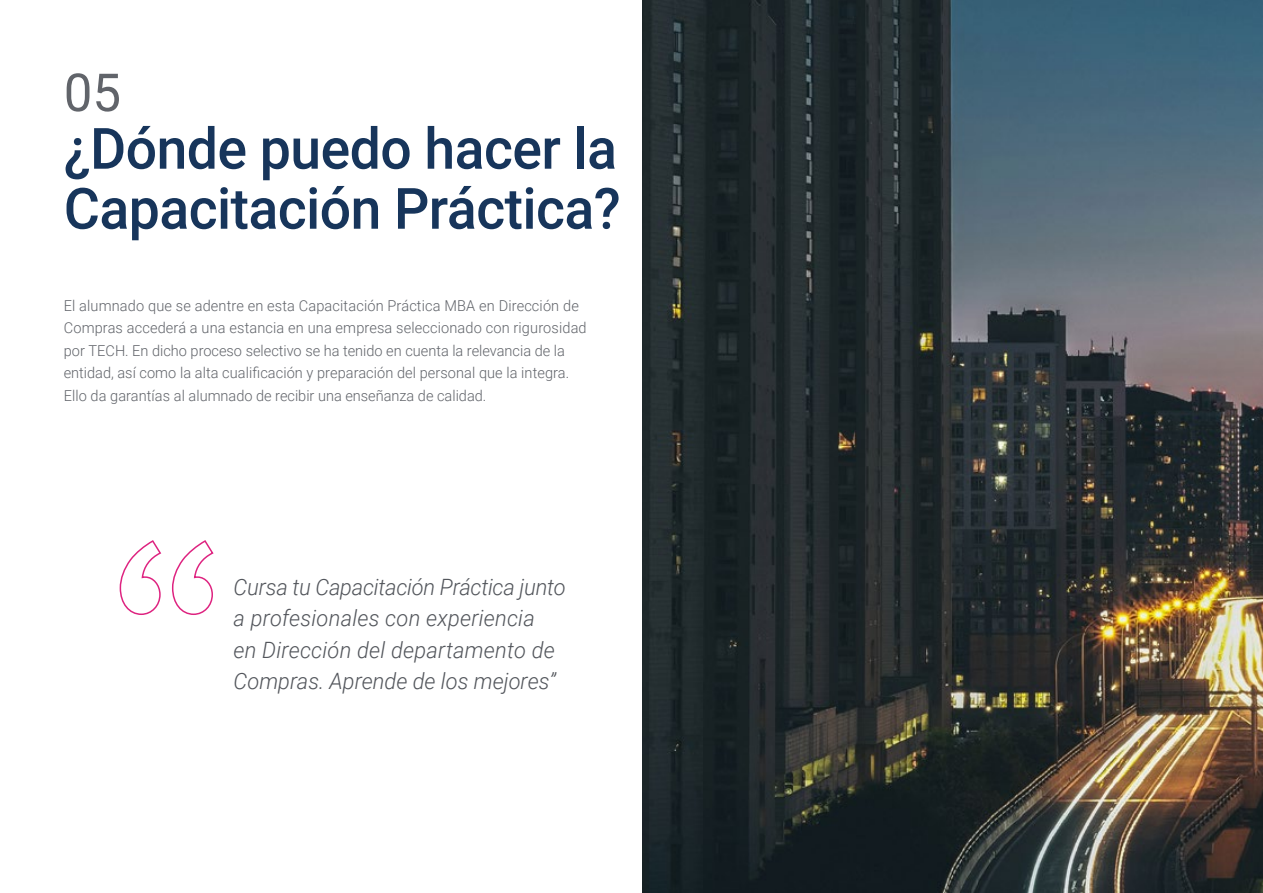
<style>
.page{position:relative;width:1263px;height:893px;background:#fff}
.page>*{position:absolute;margin:0;border:0;box-sizing:border-box;transform-origin:0 0}
.t1{font:500 57px/60px "Roboto";letter-spacing:-.01em;color:#17355b}
.t2{font:52.5px "Roboto";color:#61646a}
.t3{font:italic 300 22.5px/31.5px "Roboto";color:#52555b}
.t4{font:300 15px/22.5px "Roboto";letter-spacing:.005em;color:#61646a}
</style>
<div class="page">
<img style="left:642px;top:0;width:621px;height:893px">
<svg style="left:119px;top:540px;width:95px;height:75px"></svg>
<h2 class="t2" style="left:64px;top:56px;width:59px">05</h2>
<h1 class="t1" style="left:64px;top:116px;width:558px">¿Dónde puedo hacer la<br>Capacitación Práctica?</h1>
<p class="t4" style="left:64px;top:293px;width:524px">El alumnado que se adentre en esta Capacitación Práctica MBA en Dirección de Compras accederá a una estancia en una empresa seleccionado con rigurosidad por TECH. En dicho proceso selectivo se ha tenido en cuenta la relevancia de la entidad, así como la alta cualificación y preparación del personal que la integra.<br>Ello da garantías al alumnado de recibir una enseñanza de calidad.</p>
<h3 class="t3" style="left:234px;top:570px;width:334px">Cursa tu Capacitación Práctica junto a profesionales con experiencia<br>en Dirección del departamento de Compras. Aprende de los mejores”</h3>
</div>
